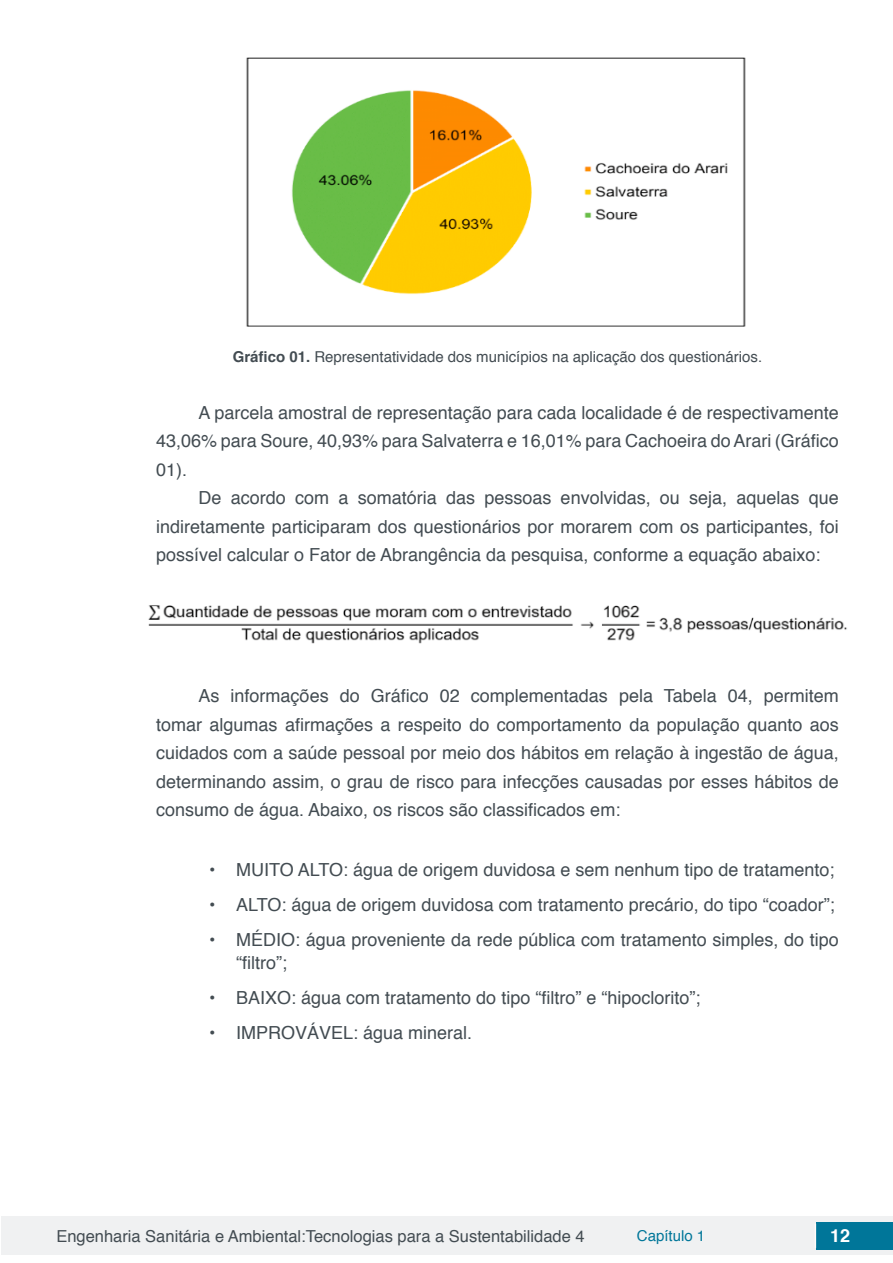
<style>
.page{position:relative;width:893px;height:1263px;background:#fff}
.page>*{position:absolute;margin:0;border:0;box-sizing:border-box;transform-origin:0 0}
.t1{font:18px/28.5px "Helvetica";color:#434c52;text-align:justify}
.t2{font:700 18px "Helvetica";color:#fff}
.t3{font:16.5px "Helvetica";color:#434c52}
.t4{font:15px "Helvetica";color:#434c52}
.t5{font:15px "Helvetica";color:#007699}
.s1{font-weight:700}
</style>
<div class="page">
<div style="left:1px;top:1216px;width:891px;height:38px;background:#f0f1f2"></div>
<div style="left:816px;top:1222px;width:77px;height:27px;background:#007699"></div>
<svg style="left:815px;top:1224px;width:1px;height:24px"></svg>
<img style="left:246px;top:57px;width:500px;height:270px">
<img style="left:148px;top:605px;width:699px;height:39px">
<p class="t4" style="left:233px;top:345px;width:531px"><span class="s1">Gráfico 01.</span> Representatividade dos municípios na aplicação dos questionários.</p>
<p class="t1" style="left:156px;top:399px;width:684px;text-indent:43px">A parcela amostral de representação para cada localidade é de respectivamente 43,06% para Soure, 40,93% para Salvaterra e 16,01% para Cachoeira do Arari (Gráfico 01).</p>
<p class="t1" style="left:156px;top:484px;width:684px;text-indent:43px">De acordo com a somatória das pessoas envolvidas, ou seja, aquelas que indiretamente participaram dos questionários por morarem com os participantes, foi possível calcular o Fator de Abrangência da pesquisa, conforme a equação abaixo:</p>
<p class="t1" style="left:156px;top:682px;width:684px;text-indent:43px">As informações do Gráfico 02 complementadas pela Tabela 04, permitem tomar algumas afirmações a respeito do comportamento da população quanto aos cuidados com a saúde pessoal por meio dos hábitos em relação à ingestão de água, determinando assim, o grau de risco para infecções causadas por esses hábitos de consumo de água. Abaixo, os riscos são classificados em:</p>
<p class="t1" style="left:209px;top:856px;width:627px">• MUITO ALTO: água de origem duvidosa e sem nenhum tipo de tratamento;</p>
<p class="t1" style="left:209px;top:891px;width:627px">• ALTO: água de origem duvidosa com tratamento precário, do tipo “coador”;</p>
<p class="t1" style="left:236px;top:929px;width:604px;line-height:22.5px;text-indent:-27px">• MÉDIO: água proveniente da rede pública com tratamento simples, do tipo “filtro”;</p>
<p class="t1" style="left:209px;top:984px;width:493px">• BAIXO: água com tratamento do tipo “filtro” e “hipoclorito”;</p>
<p class="t1" style="left:209px;top:1019px;width:265px">• IMPROVÁVEL: água mineral.</p>
<p class="t3" style="left:56px;top:1223px;width:530px">Engenharia Sanitária e Ambiental:Tecnologias para a Sustentabilidade 4</p>
<p class="t5" style="left:637px;top:1224px;width:70px">Capítulo 1</p>
<p class="t2" style="left:830px;top:1221px;width:22px">12</p>
</div>
